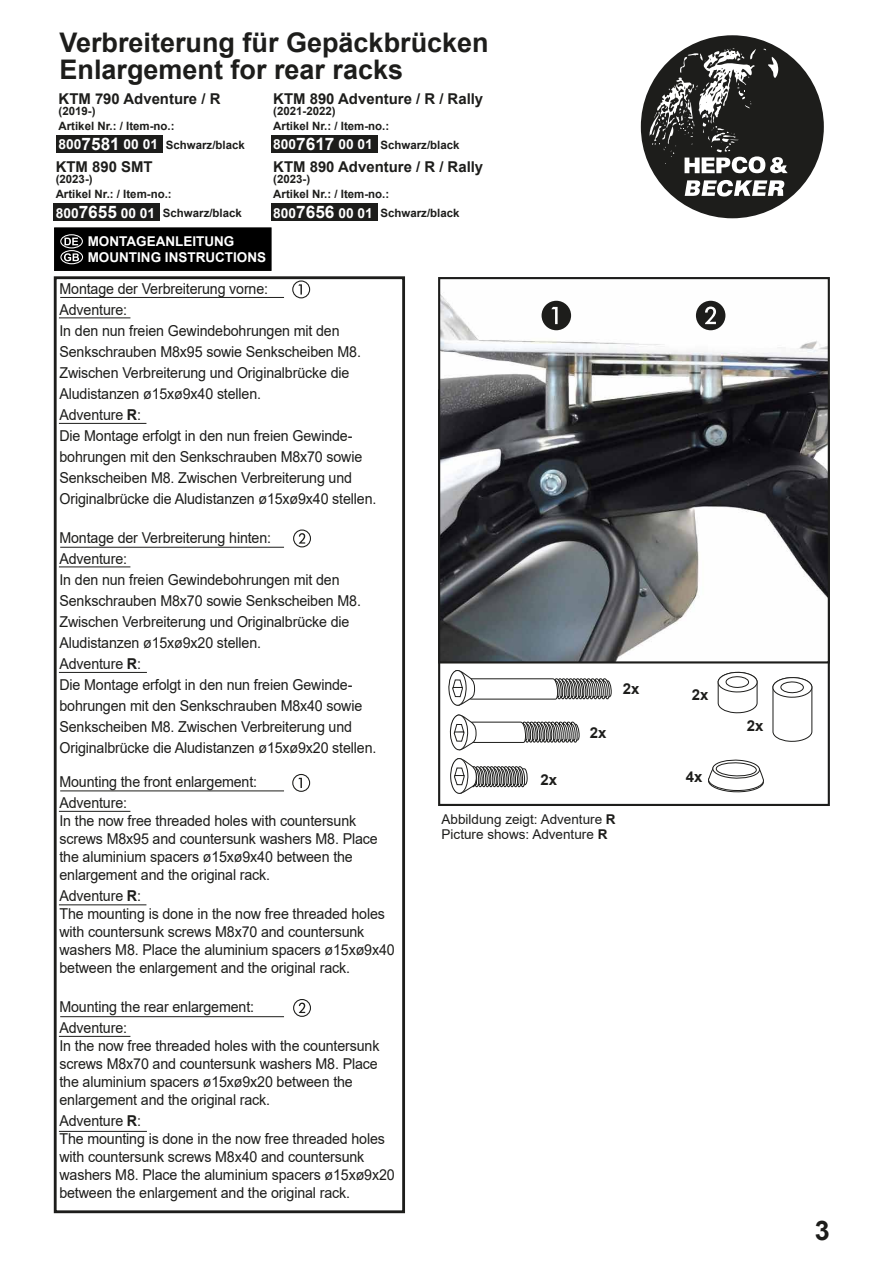
<style>
.page{position:relative;width:893px;height:1263px;background:#fff}
.page>*{position:absolute;margin:0;border:0;box-sizing:border-box;transform-origin:0 0}
.t1{font:700 27px/27px "Arial";color:#1d1d1b}
.t2{font:15px/21px "Arial";letter-spacing:-.01em;color:#1d1d1b;scale:.95 1}
.t3{font:700 15px "Arial";color:#1d1d1b}
.t4{font:700 14.85px "Arial";color:#1d1d1b}
.t5{font:13.5px/14.9px "Arial";color:#1d1d1b}
.t6{font:700 13.5px/16.2px "Arial";color:#fff}
.t7{font:700 11.55px/14.9px "Arial";color:#1d1d1b}
.s1{font-size:13.8px;color:#fff}
.s2{font-size:17.25px;color:#fff}
.s3{font-weight:700}
</style>
<div class="page">
<div style="left:641px;top:35px;width:183px;height:183px;background:#1d1d1b;border-radius:50%"></div>
<svg style="left:685px;top:180px;width:99px;height:16px"></svg>
<svg style="left:649px;top:48px;width:139px;height:125px"></svg>
<div style="left:271px;top:135px;width:107px;height:18px;background:#1d1d1b"></div>
<div style="left:271px;top:203px;width:107px;height:18px;background:#1d1d1b"></div>
<div style="left:53px;top:203px;width:107px;height:18px;background:#1d1d1b"></div>
<div style="left:56px;top:135px;width:107px;height:18px;background:#1d1d1b"></div>
<img style="left:441px;top:295px;width:386px;height:365px">
<div style="left:438px;top:277px;width:392px;height:386px;border:2px solid #1d1d1b"></div>
<svg style="left:717px;top:671px;width:41px;height:43px"></svg>
<svg style="left:772px;top:677px;width:41px;height:65px"></svg>
<svg style="left:450px;top:758px;width:78px;height:36px"></svg>
<svg style="left:450px;top:714px;width:130px;height:37px"></svg>
<svg style="left:448px;top:670px;width:164px;height:36px"></svg>
<svg style="left:708px;top:759px;width:56px;height:34px"></svg>
<svg style="left:542px;top:301px;width:29px;height:29px"></svg>
<svg style="left:696px;top:301px;width:29px;height:29px"></svg>
<svg style="left:292px;top:280px;width:18px;height:18px"></svg>
<svg style="left:293px;top:529px;width:18px;height:18px"></svg>
<svg style="left:292px;top:774px;width:18px;height:18px"></svg>
<svg style="left:293px;top:999px;width:18px;height:18px"></svg>
<div style="left:54px;top:276px;width:351px;height:937px;border:3px solid #1d1d1b"></div>
<div style="left:54px;top:228px;width:217px;height:43px;background:#000"></div>
<svg style="left:64px;top:238px;width:14px;height:7px"></svg>
<div style="left:60px;top:234px;width:23px;height:14px;border:1px solid #fff;border-radius:50%"></div>
<svg style="left:64px;top:253px;width:15px;height:8px"></svg>
<div style="left:60px;top:250px;width:23px;height:14px;border:1px solid #fff;border-radius:50%"></div>
<hr style="left:60px;top:297px;width:224px;height:1px;background:#1d1d1b">
<hr style="left:59px;top:318px;width:71px;height:1px;background:#1d1d1b">
<hr style="left:59px;top:423px;width:87px;height:1px;background:#1d1d1b">
<hr style="left:60px;top:547px;width:224px;height:1px;background:#1d1d1b">
<hr style="left:59px;top:567px;width:71px;height:1px;background:#1d1d1b">
<hr style="left:59px;top:672px;width:88px;height:1px;background:#1d1d1b">
<hr style="left:60px;top:790px;width:224px;height:1px;background:#1d1d1b">
<hr style="left:59px;top:811px;width:71px;height:1px;background:#1d1d1b">
<hr style="left:59px;top:904px;width:87px;height:1px;background:#1d1d1b">
<hr style="left:60px;top:1016px;width:224px;height:1px;background:#1d1d1b">
<hr style="left:59px;top:1036px;width:71px;height:1px;background:#1d1d1b">
<hr style="left:59px;top:1131px;width:88px;height:1px;background:#1d1d1b">
<h1 class="t1" style="left:60px;top:29px;width:431px">Verbreiterung für Gepäckbrücken<br>Enlargement for rear racks</h1>
<p class="t4" style="left:59px;top:88px;width:163px">KTM 790 Adventure / R</p>
<p class="t7" style="left:59px;top:103px;width:118px">(2019-)<br>Artikel Nr.: / Item-no.:</p>
<p class="t7" style="left:59px;top:138px;width:188px"><span class="s1">800</span><span class="s2">7581</span> <span class="s1">00 01</span> Schwarz/black</p>
<p class="t4" style="left:56px;top:156px;width:98px">KTM 890 SMT</p>
<p class="t7" style="left:56px;top:172px;width:118px">(2023-)<br>Artikel Nr.: / Item-no.:</p>
<p class="t7" style="left:56px;top:206px;width:188px"><span class="s1">800</span><span class="s2">7655</span> <span class="s1">00 01</span> Schwarz/black</p>
<p class="t4" style="left:273px;top:88px;width:212px">KTM 890 Adventure / R / Rally</p>
<p class="t7" style="left:273px;top:103px;width:118px">(2021-2022)<br>Artikel Nr.: / Item-no.:</p>
<p class="t7" style="left:273px;top:138px;width:188px"><span class="s1">800</span><span class="s2">7617</span> <span class="s1">00 01</span> Schwarz/black</p>
<p class="t4" style="left:273px;top:156px;width:212px">KTM 890 Adventure / R / Rally</p>
<p class="t7" style="left:273px;top:172px;width:118px">(2023-)<br>Artikel Nr.: / Item-no.:</p>
<p class="t7" style="left:273px;top:206px;width:188px"><span class="s1">800</span><span class="s2">7656</span> <span class="s1">00 01</span> Schwarz/black</p>
<p class="t6" style="left:88px;top:233px;width:180px">MONTAGEANLEITUNG<br>MOUNTING INSTRUCTIONS</p>
<p class="t2" style="left:59px;top:278px;width:335px">Montage der Verbreiterung vorne:<br>Adventure:<br>In den nun freien Gewindebohrungen mit den Senkschrauben M8x95 sowie Senkscheiben M8.<br>Zwischen Verbreiterung und Originalbrücke die Aludistanzen ø15xø9x40 stellen.<br>Adventure <span class="s3">R</span>:<br>Die Montage erfolgt in den nun freien Gewinde&shy;bohrungen mit den Senkschrauben M8x70 sowie Senkscheiben M8. Zwischen Verbreiterung und Originalbrücke die Aludistanzen ø15xø9x40 stellen.</p>
<p class="t2" style="left:59px;top:527px;width:335px">Montage der Verbreiterung hinten:<br>Adventure:<br>In den nun freien Gewindebohrungen mit den Senkschrauben M8x70 sowie Senkscheiben M8.<br>Zwischen Verbreiterung und Originalbrücke die Aludistanzen ø15xø9x20 stellen.<br>Adventure <span class="s3">R</span>:<br>Die Montage erfolgt in den nun freien Gewinde&shy;bohrungen mit den Senkschrauben M8x40 sowie Senkscheiben M8. Zwischen Verbreiterung und Originalbrücke die Aludistanzen ø15xø9x20 stellen.</p>
<p class="t2" style="left:59px;top:771px;width:210px">Mounting the front enlargement:<br>Adventure:</p>
<p class="t2" style="left:59px;top:812px;width:337px;line-height:18px">In the now free threaded holes with countersunk screws M8x95 and countersunk washers M8. Place the aluminium spacers ø15xø9x40 between the enlargement and the original rack.</p>
<p class="t2" style="left:59px;top:887px;width:354px;line-height:18px">Adventure <span class="s3">R</span>:<br>The mounting is done in the now free threaded holes with countersunk screws M8x70 and countersunk washers M8. Place the aluminium spacers ø15xø9x40 between the enlargement and the original rack.</p>
<p class="t2" style="left:59px;top:996px;width:206px">Mounting the rear enlargement:<br>Adventure:</p>
<p class="t2" style="left:59px;top:1037px;width:338px;line-height:18px">In the now free threaded holes with the countersunk screws M8x70 and countersunk washers M8. Place the aluminium spacers ø15xø9x20 between the enlargement and the original rack.</p>
<p class="t2" style="left:59px;top:1112px;width:354px;line-height:18px">Adventure <span class="s3">R</span>:<br>The mounting is done in the now free threaded holes with countersunk screws M8x40 and countersunk washers M8. Place the aluminium spacers ø15xø9x20 between the enlargement and the original rack.</p>
<p class="t3" style="left:540px;top:769px;width:18px">2x</p>
<p class="t3" style="left:590px;top:722px;width:18px">2x</p>
<p class="t3" style="left:623px;top:678px;width:18px">2x</p>
<p class="t5" style="left:442px;top:812px;width:176px">Abbildung zeigt: Adventure <span class="s3">R<br></span>Picture shows: Adventure <span class="s3">R</span></p>
<p class="t3" style="left:692px;top:684px;width:18px">2x</p>
<p class="t3" style="left:686px;top:767px;width:18px">4x</p>
<p class="t3" style="left:747px;top:715px;width:18px">2x</p>
<h1 class="t1" style="left:815px;top:1217px;width:17px">3</h1>
</div>
